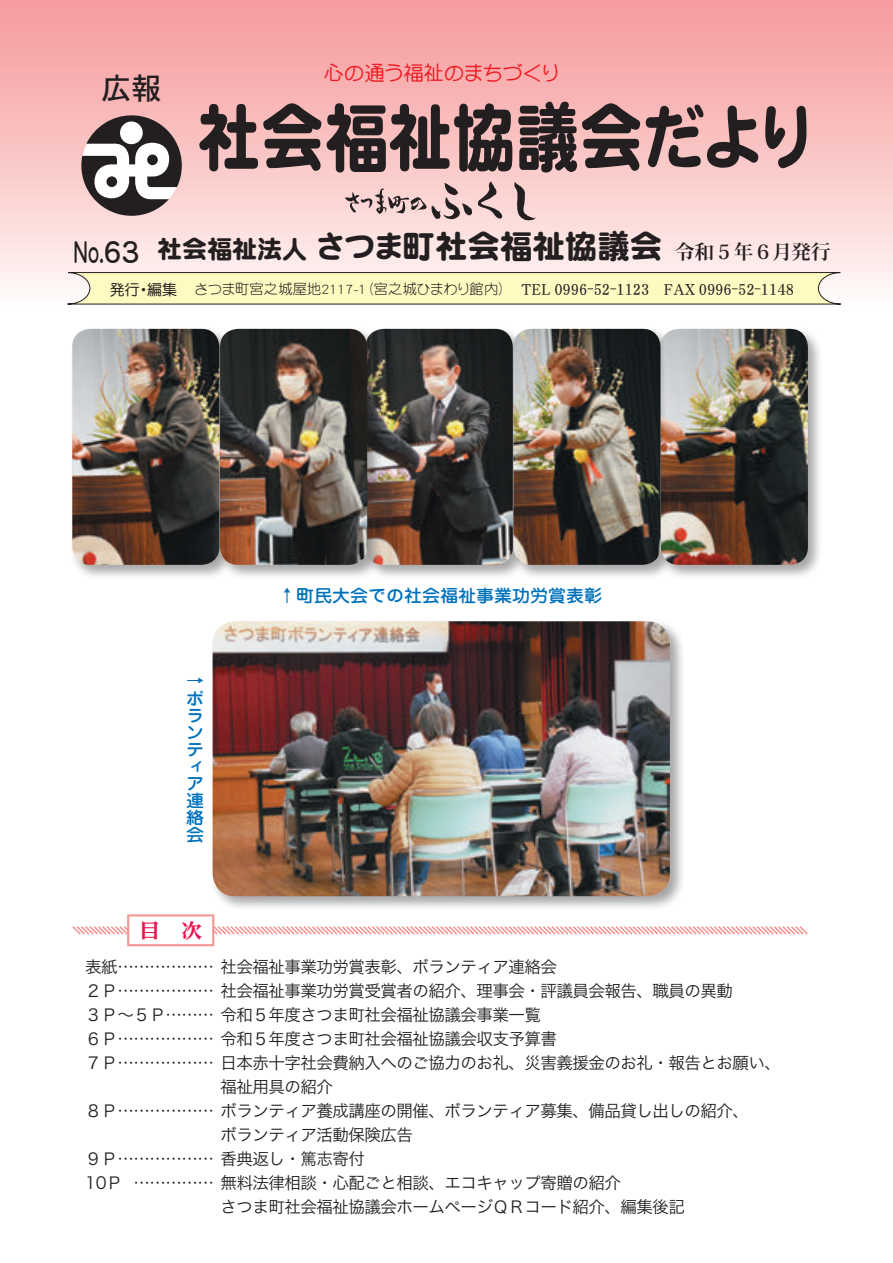
<style>
.page{position:relative;width:893px;height:1263px;background:#fff}
.page>*{position:absolute;margin:0;border:0;box-sizing:border-box;transform-origin:0 0}
.t1{font:75px "DF Maru Gothic Std W9 90 pv RKSJ H";color:#231f20;scale:.85 1}
.t2{font:32.7px "DFHS Maru Gothic Std W4 90 pv RKSJ H";color:#231f20;scale:.65 1}
.t3{font:32.4px "DF Maru Gothic Std W9 90 pv RKSJ H";color:#231f20}
.t4{font:30px "DFHS Gothic Std W5 90 pv RKSJ H";color:#231f20}
.t5{font:24.9px "DF Maru Gothic Std W9 90 pv RKSJ H";color:#231f20}
.t6{font:20.25px "DF Maru Gothic Std W5 90 pv RKSJ H";letter-spacing:-.03em;color:#ee1d23}
.t7{font:700 expanded 19.95px "UD Reimin Pr 6";color:#ed1450;scale:1.05 1}
.t8{font:19.65px "Koz Min Pro Bold 90 pv RKSJ H";color:#231f20}
.t9{font:500 17.1px/17.1px "Jun 34 Pro";color:#0072bc;scale:1.05 1}
.目次{font:16.5px "Hira Kaku Std W3";letter-spacing:-.03em;color:#231f20}
.t10{font:16.5px "DFHS Mincho Std W5 90 pv RKSJ H";color:#231f20;scale:.87 1}
.t11{font:15px "DF Maru Gothic Std W5 90 pv RKSJ H";color:#231f20}
.t12{font:14.25px "DF Maru Gothic Std W3 90 pv RKSJ H";letter-spacing:.01em;color:#231f20}
.t13{font:14.25px "DF Maru Gothic Std W3 90 pv RKSJ H";letter-spacing:-.035em;color:#231f20}
</style>
<div class="page">
<div style="left:0;top:0;width:893px;height:306px;background:linear-gradient(to bottom,#f6979a,#fef8f6)"></div>
<svg style="left:67px;top:272px;width:774px;height:33px;background:#f0ebb9"></svg>
<svg style="left:81px;top:115px;width:101px;height:101px"></svg>
<div style="left:120px;top:121px;width:23px;height:23px;background:#fff;border-radius:50%"></div>
<svg style="left:514px;top:182px;width:22px;height:38px"></svg>
<svg style="left:478px;top:182px;width:24px;height:37px"></svg>
<svg style="left:345px;top:183px;width:127px;height:36px;background:#d4b4b3"></svg>
<svg style="left:72px;top:924px;width:736px;height:12px"></svg>
<div style="left:128px;top:915px;width:85px;height:30px;background:#fff"></div>
<div style="left:127px;top:914px;width:87px;height:32px;border:2px solid #f59795"></div>
<div style="left:210px;top:619px;width:475px;height:293px;background:#231f20;opacity:.4"></div>
<img style="left:213px;top:621px;width:457px;height:275px">
<div style="left:70px;top:326px;width:165px;height:255px;background:#231f20;opacity:.4"></div>
<img style="left:72px;top:329px;width:145px;height:236px">
<div style="left:363px;top:326px;width:165px;height:255px;background:#231f20;opacity:.4"></div>
<div style="left:217px;top:326px;width:166px;height:255px;background:#231f20;opacity:.4"></div>
<div style="left:511px;top:326px;width:165px;height:255px;background:#231f20;opacity:.4"></div>
<div style="left:658px;top:326px;width:165px;height:255px;background:#231f20;opacity:.4"></div>
<p class="t4" style="left:101px;top:72px;width:61px">広報</p>
<p class="t6" style="left:324px;top:62px;width:238px">心の通う福祉のまちづくり</p>
<p class="t1" style="left:197px;top:97px;width:732px">社会福祉協議会だより</p>
<p class="t2" style="left:74px;top:233px;width:104px">No.63</p>
<p class="t5" style="left:157px;top:236px;width:151px">社会福祉法人</p>
<p class="t3" style="left:314px;top:229px;width:349px">さつま町社会福祉協議会</p>
<p class="t8" style="left:675px;top:238px;width:157px">令和５年６月発行</p>
<p class="t11" style="left:147px;top:281px;width:31px">編集</p>
<p class="t11" style="left:110px;top:281px;width:31px">発行</p>
<p class="t11" style="left:136px;top:281px;width:16px">・</p>
<p class="t12" style="left:194px;top:281px;width:174px">さつま町宮之城屋地2117-1</p>
<p class="t13" style="left:359px;top:281px;width:155px">（宮之城ひまわり館内）</p>
<p class="t10" style="left:521px;top:280px;width:174px">TEL 0996－52－1123　　</p>
<p class="t10" style="left:664px;top:280px;width:151px">FAX 0996－52－1148</p>
<p class="t9" style="left:186px;top:671px;width:18px">↑</p>
<p class="t9" style="left:186px;top:688px;width:18px">ボランティア連絡会</p>
<p class="t9" style="left:278px;top:585px;width:310px">↑町民大会での社会福祉事業功労賞表彰</p>
<p class="目次" style="left:85px;top:954px;width:34px">表紙</p>
<p class="目次" style="left:85px;top:978px;width:34px">２Ｐ</p>
<p class="t7" style="left:139px;top:914px;width:61px">目　次</p>
<p class="目次" style="left:85px;top:1002px;width:82px">３Ｐ～５Ｐ</p>
<p class="目次" style="left:85px;top:1026px;width:34px">６Ｐ</p>
<p class="目次" style="left:85px;top:1050px;width:34px">７Ｐ</p>
<p class="目次" style="left:85px;top:1098px;width:34px">８Ｐ</p>
<p class="目次" style="left:85px;top:1146px;width:34px">９Ｐ</p>
<p class="目次" style="left:85px;top:1170px;width:39px">10Ｐ</p>
<p class="目次" style="left:220px;top:954px;width:338px">社会福祉事業功労賞表彰、ボランティア連絡会</p>
<p class="目次" style="left:220px;top:978px;width:514px">社会福祉事業功労賞受賞者の紹介、理事会・評議員会報告、職員の異動</p>
<p class="目次" style="left:220px;top:1002px;width:322px">令和５年度さつま町社会福祉協議会事業一覧</p>
<p class="目次" style="left:220px;top:1026px;width:338px">令和５年度さつま町社会福祉協議会収支予算書</p>
<p class="目次" style="left:220px;top:1050px;width:562px">日本赤十字社会費納入へのご協力のお礼、災害義援金のお礼・報告とお願い、</p>
<p class="目次" style="left:220px;top:1074px;width:114px">福祉用具の紹介</p>
<p class="目次" style="left:220px;top:1098px;width:530px">ボランティア養成講座の開催、ボランティア募集、備品貸し出しの紹介、</p>
<p class="目次" style="left:220px;top:1122px;width:194px">ボランティア活動保険広告</p>
<p class="目次" style="left:220px;top:1146px;width:146px">香典返し・篤志寄付</p>
<p class="目次" style="left:220px;top:1170px;width:402px">無料法律相談・心配ごと相談、エコキャップ寄贈の紹介</p>
<p class="目次" style="left:220px;top:1194px;width:466px">さつま町社会福祉協議会ホームページＱＲコード紹介、編集後記</p>
</div>
